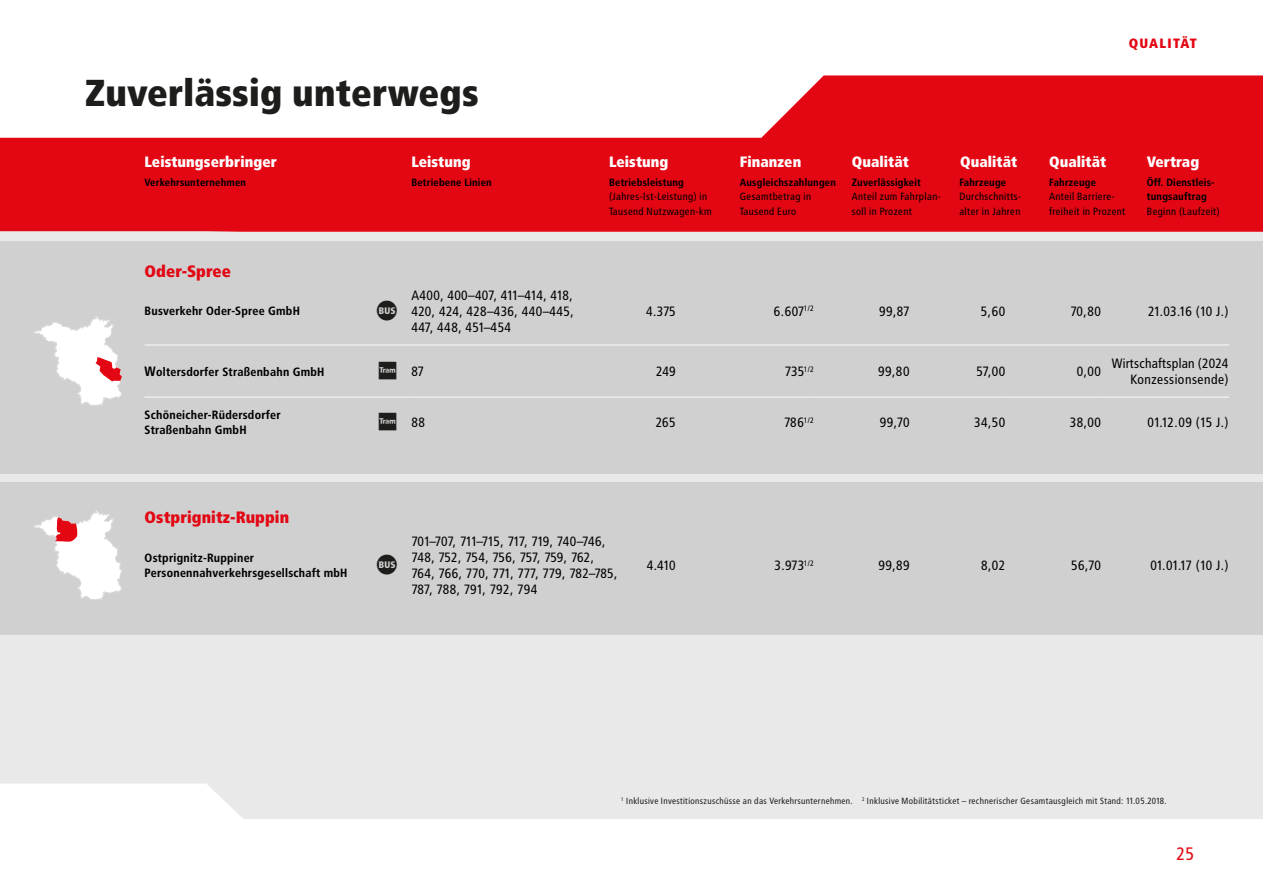
<style>
.page{position:relative;width:1263px;height:893px;background:#fff}
.page>*{position:absolute;margin:0;border:0;box-sizing:border-box;transform-origin:0 0}
.t1{font:900 37.5px "Transit Pro";color:#1d1d1b}
.t2{font:18px "Transit Pro";color:#1d1d1b}
.t3{font:18px "Transit Pro";color:#e30613}
.t4{font:900 16.5px "Transit Pro";color:#e30613}
.t5{font:900 15px "Transit Pro";color:#fff}
.t6{font:13.5px/16.2px "Transit Pro";letter-spacing:-.015em;color:#000}
.t7{font:900 13.5px "Transit Pro";letter-spacing:.09em;color:#e30613}
.t8{font:700 12px/14.4px "Transit Pro";color:#000}
.t9{font:10.5px/14.2px "Transit Pro";color:#000}
.t10{font:700 10.5px/14.2px "Transit Pro";color:#000}
.t11{font:9px "Transit Pro";color:#1d1d1b}
.s1{font-size:13.5px}
</style>
<div class="page">
<div style="left:0;top:232px;width:1263px;height:587px;background:#e9e9e9"></div>
<div style="left:0;top:482px;width:1263px;height:152px;background:#d0d0d0"></div>
<svg style="left:34px;top:510px;width:88px;height:90px"></svg>
<svg style="left:0;top:75px;width:1263px;height:157px;fill:#e30613"></svg>
<div style="left:0;top:241px;width:1263px;height:232px;background:#d0d0d0"></div>
<hr style="left:145px;top:344px;width:266px;height:2px;background:#ededed">
<hr style="left:411px;top:344px;width:222px;height:2px;background:#ededed">
<hr style="left:633px;top:344px;width:43px;height:2px;background:#ededed">
<hr style="left:676px;top:344px;width:138px;height:2px;background:#ededed">
<hr style="left:814px;top:344px;width:96px;height:2px;background:#ededed">
<hr style="left:910px;top:344px;width:96px;height:2px;background:#ededed">
<hr style="left:1006px;top:344px;width:95px;height:2px;background:#ededed">
<hr style="left:1101px;top:344px;width:128px;height:2px;background:#ededed">
<hr style="left:145px;top:396px;width:266px;height:2px;background:#ededed">
<hr style="left:411px;top:396px;width:222px;height:2px;background:#ededed">
<hr style="left:633px;top:396px;width:43px;height:2px;background:#ededed">
<hr style="left:676px;top:396px;width:138px;height:2px;background:#ededed">
<hr style="left:814px;top:396px;width:96px;height:2px;background:#ededed">
<hr style="left:910px;top:396px;width:96px;height:2px;background:#ededed">
<hr style="left:1006px;top:396px;width:95px;height:2px;background:#ededed">
<hr style="left:1101px;top:396px;width:128px;height:2px;background:#ededed">
<svg style="left:34px;top:316px;width:88px;height:90px"></svg>
<h1 class="t1" style="left:85px;top:71px;width:395px">Zuverlässig unterwegs</h1>
<p class="t5" style="left:145px;top:153px;width:134px">Leistungserbringer</p>
<p class="t5" style="left:411px;top:153px;width:61px">Leistung</p>
<p class="t10" style="left:411px;top:175px;width:82px">Betriebene Linien</p>
<p class="t10" style="left:145px;top:175px;width:103px">Verkehrsunternehmen</p>
<p class="t4" style="left:145px;top:261px;width:88px">Oder-Spree</p>
<p class="t8" style="left:145px;top:304px;width:157px">Busverkehr Oder-Spree GmbH</p>
<h2 class="t2" style="left:387px;top:299px;width:22px">•</h2>
<p class="t6" style="left:411px;top:287px;width:164px;text-align:justify">A400, 400–407, 411–414, 418, 420, 424, 428–436, 440–445, 447, 448, 451–454</p>
<p class="t7" style="left:1129px;top:35px;width:70px">QUALITÄT</p>
<p class="t5" style="left:609px;top:153px;width:61px">Leistung</p>
<p class="t10" style="left:609px;top:175px;width:76px">Betriebsleistung</p>
<p class="t9" style="left:609px;top:190px;width:104px">(Jahres-Ist-Leistung) in<br>Tausend Nutzwagen-km</p>
<p class="t5" style="left:740px;top:153px;width:63px">Finanzen</p>
<p class="t10" style="left:740px;top:175px;width:98px">Ausgleichszahlungen</p>
<p class="t9" style="left:740px;top:190px;width:73px">Gesamtbetrag in<br>Tausend Euro</p>
<p class="t5" style="left:852px;top:153px;width:59px">Qualität</p>
<p class="t10" style="left:852px;top:175px;width:71px">Zuverlässigkeit</p>
<p class="t9" style="left:852px;top:190px;width:91px">Anteil zum Fahrplan&shy;soll in Prozent</p>
<p class="t5" style="left:960px;top:153px;width:59px">Qualität</p>
<p class="t10" style="left:959px;top:175px;width:49px">Fahrzeuge</p>
<p class="t9" style="left:959px;top:190px;width:64px">Durchschnitts&shy;alter in Jahren</p>
<p class="t5" style="left:1049px;top:153px;width:59px">Qualität</p>
<p class="t10" style="left:1049px;top:175px;width:49px">Fahrzeuge</p>
<p class="t9" style="left:1049px;top:190px;width:78px">Anteil Barriere&shy;freiheit in Prozent</p>
<p class="t5" style="left:1147px;top:153px;width:54px">Vertrag</p>
<p class="t10" style="left:1147px;top:175px;width:69px">Öff. Dienstleis&shy;tungsauftrag</p>
<p class="t9" style="left:1147px;top:204px;width:75px">Beginn (Laufzeit)</p>
<p class="t6" style="left:646px;top:303px;width:32px">4.375</p>
<p class="t6" style="left:774px;top:303px;width:42px">6.607<sup>1/2</sup></p>
<p class="t6" style="left:879px;top:303px;width:33px">99,87</p>
<p class="t6" style="left:981px;top:303px;width:26px">5,60</p>
<p class="t6" style="left:1070px;top:303px;width:33px">70,80</p>
<p class="t6" style="left:1148px;top:303px;width:82px">21.03.16 (10 J.)</p>
<p class="t8" style="left:145px;top:365px;width:182px"><span class="s1">W</span>oltersdorfer Straßenbahn GmbH</p>
<p class="t6" style="left:411px;top:363px;width:15px">87</p>
<p class="t6" style="left:656px;top:363px;width:22px">249</p>
<p class="t6" style="left:785px;top:363px;width:31px">735<sup>1/2</sup></p>
<p class="t6" style="left:878px;top:363px;width:33px">99,80</p>
<p class="t6" style="left:977px;top:363px;width:31px">57,00</p>
<p class="t6" style="left:1077px;top:363px;width:26px">0,00</p>
<p class="t6" style="left:1112px;top:355px;width:119px;text-align:right">Wirtschaftsplan (2024<br>Konzessionsende)</p>
<p class="t8" style="left:145px;top:408px;width:138px">Schöneicher-Rüdersdorfer<br>Straßenbahn GmbH</p>
<p class="t6" style="left:411px;top:414px;width:16px">88</p>
<p class="t6" style="left:656px;top:414px;width:22px">265</p>
<p class="t6" style="left:784px;top:414px;width:32px">786<sup>1/2</sup></p>
<p class="t6" style="left:880px;top:414px;width:32px">99,70</p>
<p class="t6" style="left:974px;top:414px;width:33px">34,50</p>
<p class="t6" style="left:1070px;top:414px;width:33px">38,00</p>
<p class="t6" style="left:1148px;top:414px;width:83px">01.12.09 (15 J.)</p>
<h2 class="t2" style="left:386px;top:360px;width:20px">•</h2>
<h2 class="t2" style="left:386px;top:410px;width:20px">•</h2>
<p class="t4" style="left:145px;top:507px;width:146px">Ostprignitz-Ruppin</p>
<p class="t8" style="left:145px;top:551px;width:205px">Ostprignitz-Ruppiner<br>Personennahverkehrsgesellschaft mbH</p>
<p class="t6" style="left:411px;top:533px;width:208px">701–707, 711–715, 717, 719, 740–746,<br>748, 752, 754, 756, 757, 759, 762,<br>764, 766, 770, 771, 777, 779, 782–785,<br>787, 788, 791, 792, 794</p>
<h2 class="t2" style="left:387px;top:554px;width:22px">•</h2>
<p class="t6" style="left:878px;top:557px;width:33px">99,89</p>
<p class="t6" style="left:981px;top:557px;width:26px">8,02</p>
<p class="t6" style="left:1071px;top:557px;width:32px">56,70</p>
<p class="t6" style="left:1150px;top:557px;width:80px">01.01.17 (10 J.)</p>
<p class="t6" style="left:647px;top:557px;width:31px">4.410</p>
<p class="t6" style="left:774px;top:557px;width:42px">3.973<sup>1/2</sup></p>
<p class="t11" style="left:621px;top:795px;width:547px"><sup>1</sup> Inklusive Investitionszuschüsse an das Verkehrsunternehmen. <sup>2</sup> Inklusive Mobilitätsticket – rechnerischer Gesamtausgleich mit Stand: 11.05.2018.</p>
<h2 class="t3" style="left:1176px;top:843px;width:20px">25</h2>
</div>
